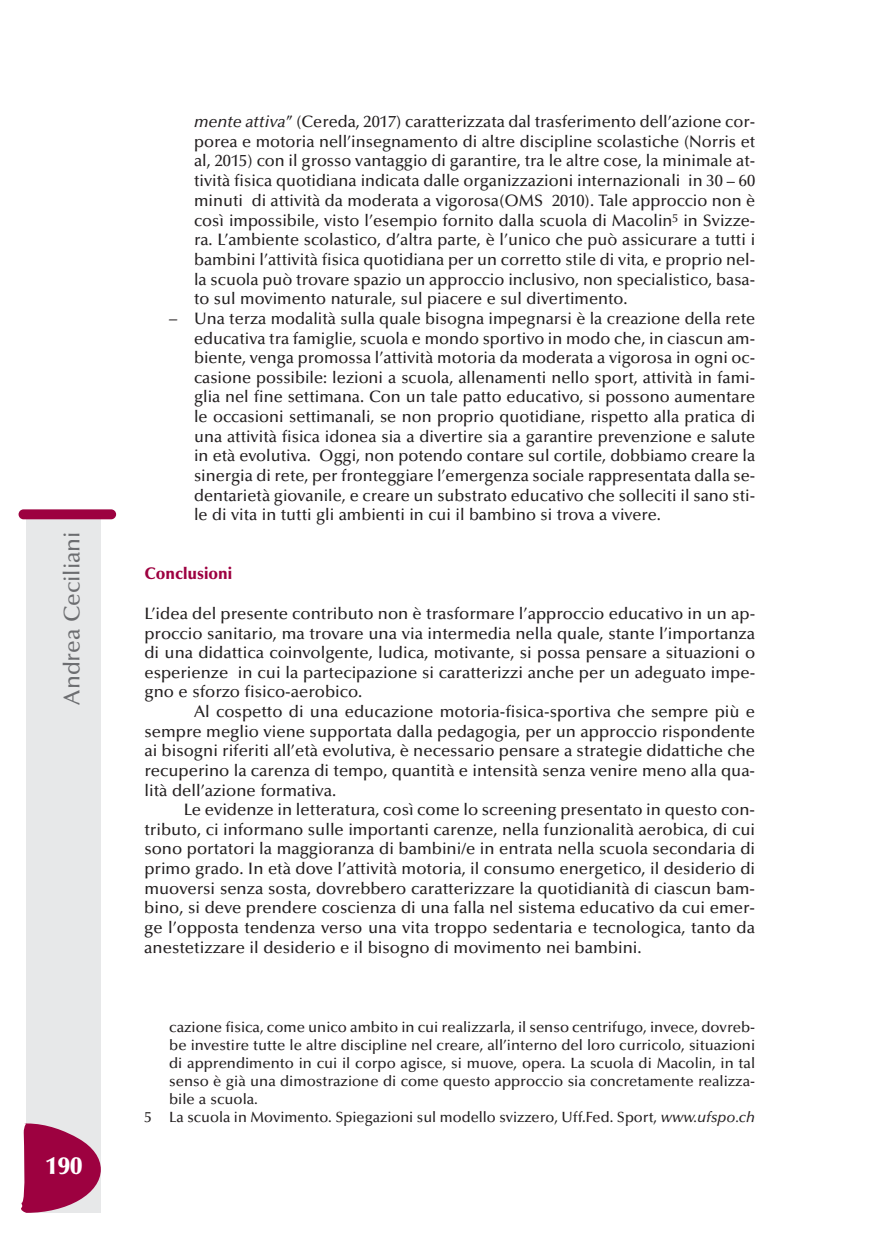
<style>
.page{position:relative;width:869px;height:1241px;background:#fff}
.page>*{position:absolute;margin:0;border:0;box-sizing:border-box;transform-origin:0 0}
.t1{font:900 24.5px "Optima";color:#fff}
.t2{font:500 22.75px "Optima";color:#6c6d70}
.t3{font:500 16.62px/19.6px "Optima";color:#231f20;text-align:justify}
.t4{font:900 16.62px "Optima";color:#9d0140;scale:.95 1}
.t5{font:500 14.88px "Optima";color:#231f20}
.s1{font-style:italic}
</style>
<div class="page">
<div style="left:27px;top:517px;width:74px;height:695px;background:#e7e8e9"></div>
<div style="left:19px;top:509px;width:97px;height:10px;background:#9d0140;border-radius:5px"></div>
<svg style="left:21px;top:1122px;width:80px;height:90px"></svg>
<h2 class="t2" style="left:63px;top:704px;width:175px;rotate:-90deg">Andrea Ceciliani</h2>
<h1 class="t1" style="left:45px;top:1155px;width:38px">190</h1>
<p class="t3" style="left:194px;top:113px;width:562px"><span class="s1">mente attiva</span>” (Cereda, 2017) caratterizzata dal trasferimento dell’azione cor&shy;porea e motoria nell’insegnamento di altre discipline scolastiche (Norris et al, 2015) con il grosso vantaggio di garantire, tra le altre cose, la minimale at&shy;tività fisica quotidiana indicata dalle organizzazioni internazionali in 30 – 60 minuti di attività da moderata a vigorosa(OMS 2010). Tale approccio non è così impossibile, visto l’esempio fornito dalla scuola di Macolin<sup>5</sup> in Svizze&shy;ra. L’ambiente scolastico, d’altra parte, è l’unico che può assicurare a tutti i bambini l’attività fisica quotidiana per un corretto stile di vita, e proprio nel&shy;la scuola può trovare spazio un approccio inclusivo, non specialistico, basa&shy;to sul movimento naturale, sul piacere e sul divertimento.</p>
<p class="t3" style="left:194px;top:310px;width:562px;text-indent:-25px"><span class="s1">–</span> Una terza modalità sulla quale bisogna impegnarsi è la creazione della rete educativa tra famiglie, scuola e mondo sportivo in modo che, in ciascun am&shy;biente, venga promossa l’attività motoria da moderata a vigorosa in ogni oc&shy;casione possibile: lezioni a scuola, allenamenti nello sport, attività in fami&shy;glia nel fine settimana. Con un tale patto educativo, si possono aumentare le occasioni settimanali, se non proprio quotidiane, rispetto alla pratica di una attività fisica idonea sia a divertire sia a garantire prevenzione e salute in età evolutiva. Oggi, non potendo contare sul cortile, dobbiamo creare la sinergia di rete, per fronteggiare l’emergenza sociale rappresentata dalla se&shy;dentarietà giovanile, e creare un substrato educativo che solleciti il sano sti&shy;le di vita in tutti gli ambienti in cui il bambino si trova a vivere.</p>
<p class="t4" style="left:144px;top:566px;width:94px">Conclusioni</p>
<p class="t3" style="left:144px;top:605px;width:612px">L’idea del presente contributo non è trasformare l’approccio educativo in un ap&shy;proccio sanitario, ma trovare una via intermedia nella quale, stante l’importanza di una didattica coinvolgente, ludica, motivante, si possa pensare a situazioni o esperienze in cui la partecipazione si caratterizzi anche per un adeguato impe&shy;gno e sforzo fisico-aerobico.</p>
<p class="t3" style="left:144px;top:703px;width:612px;text-indent:50px">Al cospetto di una educazione motoria-fisica-sportiva che sempre più e sempre meglio viene supportata dalla pedagogia, per un approccio rispondente ai bisogni riferiti all’età evolutiva, è necessario pensare a strategie didattiche che recuperino la carenza di tempo, quantità e intensità senza venire meno alla qua&shy;lità dell’azione formativa.</p>
<p class="t3" style="left:144px;top:801px;width:612px;text-indent:39px">Le evidenze in letteratura, così come lo screening presentato in questo con&shy;tributo, ci informano sulle importanti carenze, nella funzionalità aerobica, di cui sono portatori la maggioranza di bambini/e in entrata nella scuola secondaria di primo grado. In età dove l’attività motoria, il consumo energetico, il desiderio di muoversi senza sosta, dovrebbero caratterizzare la quotidianità di ciascun bam&shy;bino, si deve prendere coscienza di una falla nel sistema educativo da cui emer&shy;ge l’opposta tendenza verso una vita troppo sedentaria e tecnologica, tanto da anestetizzare il desiderio e il bisogno di movimento nei bambini.</p>
<p class="t5" style="left:169px;top:1021px;width:587px">cazione fisica, come unico ambito in cui realizzarla, il senso centrifugo, invece, dovreb-</p>
<p class="t5" style="left:169px;top:1039px;width:587px">be investire tutte le altre discipline nel creare, all’interno del loro curricolo, situazioni</p>
<p class="t5" style="left:169px;top:1056px;width:587px">di apprendimento in cui il corpo agisce, si muove, opera. La scuola di Macolin, in tal</p>
<p class="t5" style="left:169px;top:1074px;width:587px">senso è già una dimostrazione di come questo approccio sia concretamente realizza-</p>
<p class="t5" style="left:169px;top:1092px;width:90px">bile a scuola.</p>
<p class="t5" style="left:144px;top:1110px;width:612px">5 La scuola in Movimento. Spiegazioni sul modello svizzero, Uff.Fed. Sport, <span class="s1">www.ufspo.ch</span></p>
</div>
